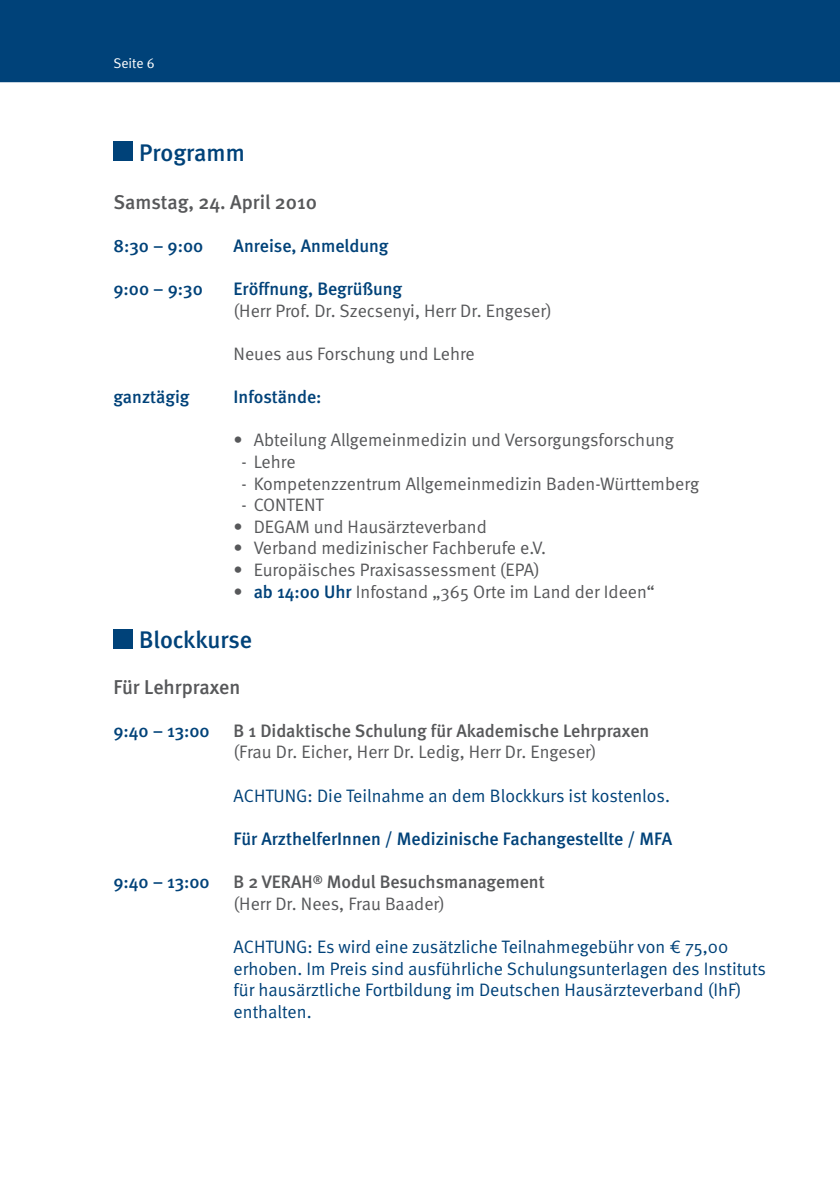
<style>
.page{position:relative;width:840px;height:1191px;background:#fff}
.page>*{position:absolute;margin:0;border:0;box-sizing:border-box;transform-origin:0 0}
.t1{font:500 24px "Meta";color:#004279}
.t2{font:500 20px "Meta";color:#57585a}
.t3{font:18px "Meta Normal";color:#57585a}
.t4{font:18px/21.6px "Meta Normal";color:#004279}
.t5{font:500 18px "Meta";color:#004279}
.t6{font:500 18px "Meta";color:#57585a}
.t7{font:14px "Meta Normal";color:#fff}
.s1{font-family:"Meta";font-weight:500;color:#004279}
</style>
<div class="page">
<div style="left:0;top:0;width:839px;height:82px;background:#004279"></div>
<div style="left:315px;top:398px;width:7px;height:7px;border:4px solid #fff;border-radius:50%"></div>
<div style="left:315px;top:393px;width:7px;height:7px;border:4px solid #fff;border-radius:50%"></div>
<div style="left:233px;top:435px;width:10px;height:10px;border:4px solid #fff;border-radius:50%"></div>
<div style="left:233px;top:521px;width:10px;height:10px;border:4px solid #fff;border-radius:50%"></div>
<div style="left:233px;top:543px;width:10px;height:10px;border:4px solid #fff;border-radius:50%"></div>
<div style="left:233px;top:564px;width:10px;height:11px;border:4px solid #fff;border-radius:50%"></div>
<div style="left:233px;top:586px;width:10px;height:10px;border:4px solid #fff;border-radius:50%"></div>
<div style="left:664px;top:797px;width:6px;height:7px;border:4px solid #fff;border-radius:50%"></div>
<div style="left:296px;top:970px;width:7px;height:6px;border:4px solid #fff;border-radius:50%"></div>
<div style="left:113px;top:142px;width:19px;height:19px;background:#004279"></div>
<div style="left:113px;top:629px;width:19px;height:19px;background:#004279"></div>
<p class="t7" style="left:113px;top:55px;width:43px">Seite 6</p>
<h1 class="t1" style="left:139px;top:138px;width:107px">Programm</h1>
<p class="t2" style="left:113px;top:190px;width:205px">Samstag, 24. April 2010</p>
<p class="t5" style="left:113px;top:235px;width:91px">8:30 – 9:00</p>
<p class="t5" style="left:233px;top:235px;width:156px">Anreise, Anmeldung</p>
<p class="t5" style="left:113px;top:278px;width:91px">9:00 – 9:30</p>
<p class="t5" style="left:233px;top:278px;width:170px">Eröffnung, Begrüßung</p>
<p class="t3" style="left:233px;top:300px;width:319px">(Herr Prof. Dr. Szecsenyi, Herr Dr. Engeser)</p>
<p class="t3" style="left:233px;top:343px;width:242px">Neues aus Forschung und Lehre</p>
<p class="t5" style="left:113px;top:386px;width:77px">ganztägig</p>
<p class="t5" style="left:233px;top:386px;width:89px">Infostände:</p>
<p class="t3" style="left:233px;top:429px;width:441px">• Abteilung Allgemeinmedizin und Versorgungsforschung</p>
<p class="t3" style="left:241px;top:451px;width:55px">- Lehre</p>
<p class="t3" style="left:241px;top:473px;width:458px">- Kompetenzzentrum Allgemeinmedizin Baden-Württemberg</p>
<p class="t3" style="left:241px;top:494px;width:83px">- CONTENT</p>
<p class="t3" style="left:233px;top:516px;width:254px">• DEGAM und Hausärzteverband</p>
<p class="t3" style="left:233px;top:537px;width:313px">• Verband medizinischer Fachberufe e.V.</p>
<p class="t3" style="left:233px;top:559px;width:307px">• Europäisches Praxisassessment (EPA)</p>
<p class="t3" style="left:233px;top:581px;width:422px">• <span class="s1">ab 14:00 Uhr</span> Infostand „365 Orte im Land der Ideen“</p>
<h1 class="t1" style="left:139px;top:626px;width:115px">Blockkurse</h1>
<p class="t2" style="left:113px;top:675px;width:128px">Für Lehrpraxen</p>
<p class="t5" style="left:113px;top:720px;width:98px">9:40 – 13:00</p>
<p class="t6" style="left:233px;top:720px;width:417px">B 1 Didaktische Schulung für Akademische Lehrpraxen</p>
<p class="t3" style="left:233px;top:741px;width:364px">(Frau Dr. Eicher, Herr Dr. Ledig, Herr Dr. Engeser)</p>
<p class="t4" style="left:233px;top:784px;width:437px">ACHTUNG: Die Teilnahme an dem Blockkurs ist kostenlos.</p>
<p class="t5" style="left:233px;top:828px;width:440px">Für ArzthelferInnen / Medizinische Fachangestellte / MFA</p>
<p class="t5" style="left:113px;top:871px;width:98px">9:40 – 13:00</p>
<p class="t6" style="left:233px;top:871px;width:312px">B 2 VERAH<sup>®</sup> Modul Besuchsmanagement</p>
<p class="t3" style="left:233px;top:893px;width:213px">(Herr Dr. Nees, Frau Baader)</p>
<p class="t4" style="left:233px;top:935px;width:533px">ACHTUNG: Es wird eine zusätzliche Teilnahmegebühr von € 75,00 erhoben. Im Preis sind ausführliche Schulungsunterlagen des Instituts für hausärztliche Fortbildung im Deutschen Hausärzteverband (IhF) enthalten.</p>
</div>
